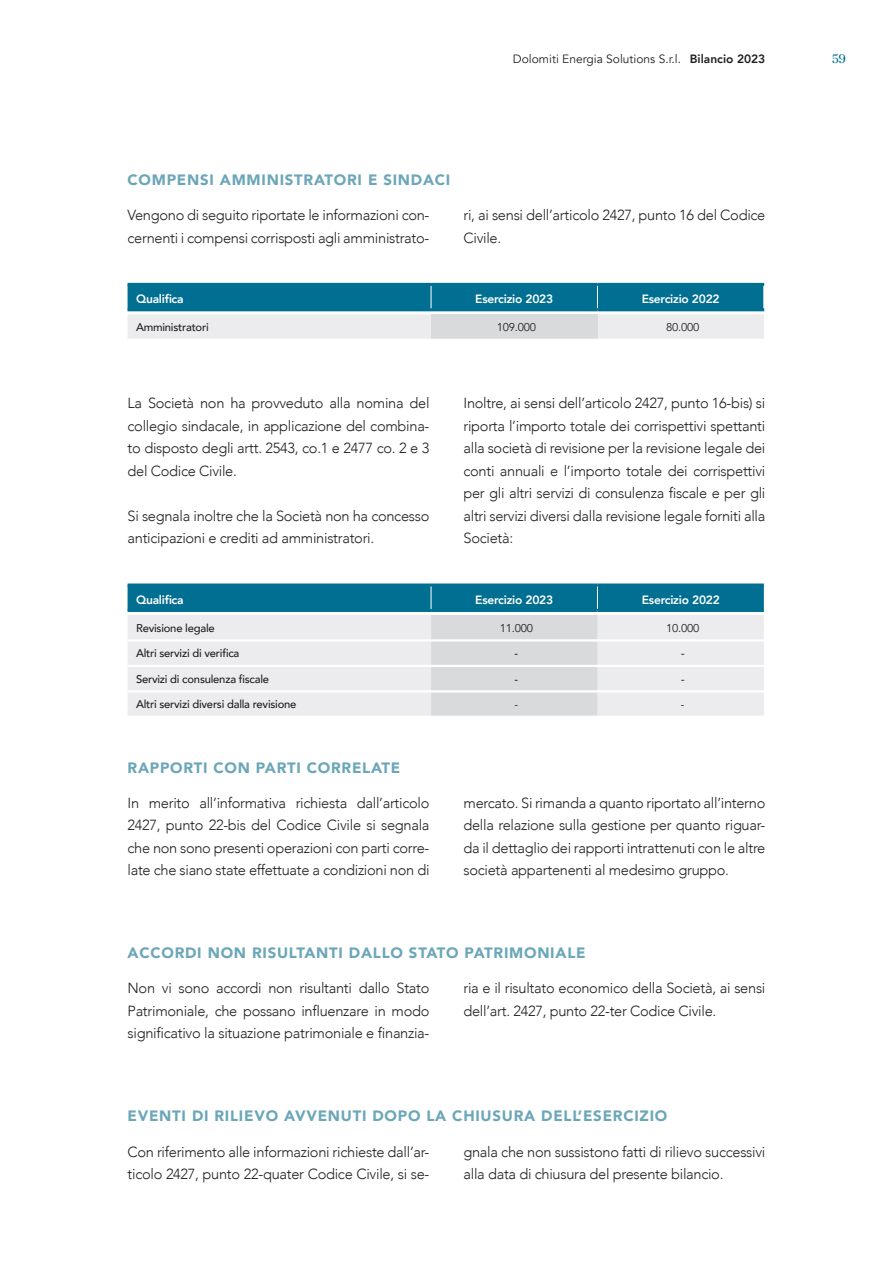
<style>
.page{position:relative;width:893px;height:1263px;background:#fff}
.page>*{position:absolute;margin:0;border:0;box-sizing:border-box;transform-origin:0 0}
.t1{font:900 15px "Avenir";letter-spacing:.05em;color:#6ba6b9}
.t2{font:500 15px "Abhaya Libre";color:#006f90}
.t3{font:300 14.7px/22.5px "Avenir";letter-spacing:-.02em;color:#231f20}
.t4{font:800 12px "Avenir";letter-spacing:-.02em;color:#fff}
.t5{font:12px "Avenir";color:#231f20}
.t6{font:500 11.25px "Avenir";letter-spacing:-.02em;color:#231f20}
.t7{font:11.25px "Avenir";letter-spacing:-.02em;color:#231f20}
.s1{font-weight:800}
</style>
<div class="page">
<hr style="left:128px;top:283px;width:303px;height:3px;background:#006f91">
<hr style="left:431px;top:283px;width:166px;height:3px;background:#006f91">
<hr style="left:597px;top:283px;width:167px;height:3px;background:#006f91">
<svg style="left:128px;top:284px;width:636px;height:55px;background:#77adbf"></svg>
<hr style="left:597px;top:308px;width:167px;height:3px;background:#006f91">
<hr style="left:128px;top:583px;width:303px;height:3px;background:#006f91">
<hr style="left:431px;top:583px;width:166px;height:3px;background:#006f91">
<hr style="left:597px;top:583px;width:167px;height:3px;background:#006f91">
<svg style="left:128px;top:586px;width:636px;height:130px;background:#b8cfd8"></svg>
<hr style="left:597px;top:609px;width:167px;height:3px;background:#006f91">
<hr style="left:128px;top:639px;width:303px;height:2px;background:#fff">
<hr style="left:431px;top:639px;width:166px;height:2px;background:#fff">
<hr style="left:597px;top:639px;width:167px;height:2px;background:#fff">
<hr style="left:128px;top:665px;width:303px;height:2px;background:#fff">
<hr style="left:431px;top:665px;width:166px;height:2px;background:#fff">
<hr style="left:597px;top:665px;width:167px;height:2px;background:#fff">
<hr style="left:128px;top:690px;width:303px;height:2px;background:#fff">
<hr style="left:431px;top:690px;width:166px;height:2px;background:#fff">
<hr style="left:597px;top:690px;width:167px;height:2px;background:#fff">
<p class="t5" style="left:513px;top:51px;width:254px">Dolomiti Energia Solutions S.r.l. <span class="s1">Bilancio 2023</span></p>
<p class="t2" style="left:832px;top:49px;width:16px">59</p>
<p class="t1" style="left:128px;top:167px;width:324px">COMPENSI AMMINISTRATORI E SINDACI</p>
<p class="t3" style="left:128px;top:204px;width:303px">Vengono di seguito riportate le informazioni con&shy;cernenti i compensi corrisposti agli amministrato-</p>
<p class="t3" style="left:463px;top:204px;width:303px">ri, ai sensi dell’articolo 2427, punto 16 del Codice<br>Civile.</p>
<p class="t4" style="left:136px;top:288px;width:49px">Qualifica</p>
<p class="t4" style="left:475px;top:288px;width:79px">Esercizio 2023</p>
<p class="t4" style="left:642px;top:288px;width:79px">Esercizio 2022</p>
<p class="t6" style="left:136px;top:318px;width:74px">Amministratori</p>
<p class="t7" style="left:497px;top:321px;width:41px">109.000</p>
<p class="t7" style="left:666px;top:321px;width:35px">80.000</p>
<p class="t3" style="left:128px;top:392px;width:303px;text-align:justify">La Società non ha provveduto alla nomina del collegio sindacale, in applicazione del combina&shy;to disposto degli artt. 2543, co.1 e 2477 co. 2 e 3 del Codice Civile.</p>
<p class="t3" style="left:128px;top:504px;width:303px">Si segnala inoltre che la Società non ha concesso anticipazioni e crediti ad amministratori.</p>
<p class="t3" style="left:463px;top:392px;width:303px;text-align:justify">Inoltre, ai sensi dell’articolo 2427, punto 16-bis) si riporta l’importo totale dei corrispettivi spettanti alla società di revisione per la revisione legale dei conti annuali e l’importo totale dei corrispettivi per gli altri servizi di consulenza fiscale e per gli altri servizi diversi dalla revisione legale forniti alla Società:</p>
<p class="t4" style="left:136px;top:589px;width:49px">Qualifica</p>
<p class="t4" style="left:475px;top:589px;width:79px">Esercizio 2023</p>
<p class="t4" style="left:642px;top:589px;width:79px">Esercizio 2022</p>
<p class="t6" style="left:136px;top:618px;width:80px">Revisione legale</p>
<p class="t7" style="left:500px;top:621px;width:35px">11.000</p>
<p class="t7" style="left:666px;top:621px;width:35px">10.000</p>
<p class="t6" style="left:136px;top:644px;width:105px">Altri servizi di verifica</p>
<p class="t6" style="left:515px;top:644px;width:5px">-</p>
<p class="t6" style="left:681px;top:644px;width:5px">-</p>
<p class="t6" style="left:136px;top:669px;width:135px">Servizi di consulenza fiscale</p>
<p class="t6" style="left:515px;top:669px;width:5px">-</p>
<p class="t6" style="left:681px;top:669px;width:5px">-</p>
<p class="t6" style="left:136px;top:695px;width:162px">Altri servizi diversi dalla revisione</p>
<p class="t7" style="left:514px;top:698px;width:5px">-</p>
<p class="t7" style="left:681px;top:698px;width:5px">-</p>
<p class="t1" style="left:128px;top:754px;width:274px">RAPPORTI CON PARTI CORRELATE</p>
<p class="t3" style="left:128px;top:791px;width:303px;text-align:justify">In merito all’informativa richiesta dall’articolo 2427, punto 22-bis del Codice Civile si segnala che non sono presenti operazioni con parti corre&shy;late che siano state effettuate a condizioni non di</p>
<p class="t3" style="left:463px;top:791px;width:303px;text-align:justify">mercato. Si rimanda a quanto riportato all’interno della relazione sulla gestione per quanto riguar&shy;da il dettaglio dei rapporti intrattenuti con le altre società appartenenti al medesimo gruppo.</p>
<p class="t1" style="left:128px;top:940px;width:460px">ACCORDI NON RISULTANTI DALLO STATO PATRIMONIALE</p>
<p class="t3" style="left:128px;top:977px;width:303px;text-align:justify">Non vi sono accordi non risultanti dallo Stato Patrimoniale, che possano influenzare in modo significativo la situazione patrimoniale e finanzia-</p>
<p class="t3" style="left:463px;top:977px;width:303px">ria e il risultato economico della Società, ai sensi dell’art. 2427, punto 22-ter Codice Civile.</p>
<p class="t1" style="left:128px;top:1103px;width:541px">EVENTI DI RILIEVO AVVENUTI DOPO LA CHIUSURA DELL’ESERCIZIO</p>
<p class="t3" style="left:128px;top:1140px;width:303px">Con riferimento alle informazioni richieste dall’ar&shy;ticolo 2427, punto 22-quater Codice Civile, si se-</p>
<p class="t3" style="left:463px;top:1140px;width:303px">gnala che non sussistono fatti di rilievo successivi alla data di chiusura del presente bilancio.</p>
</div>
